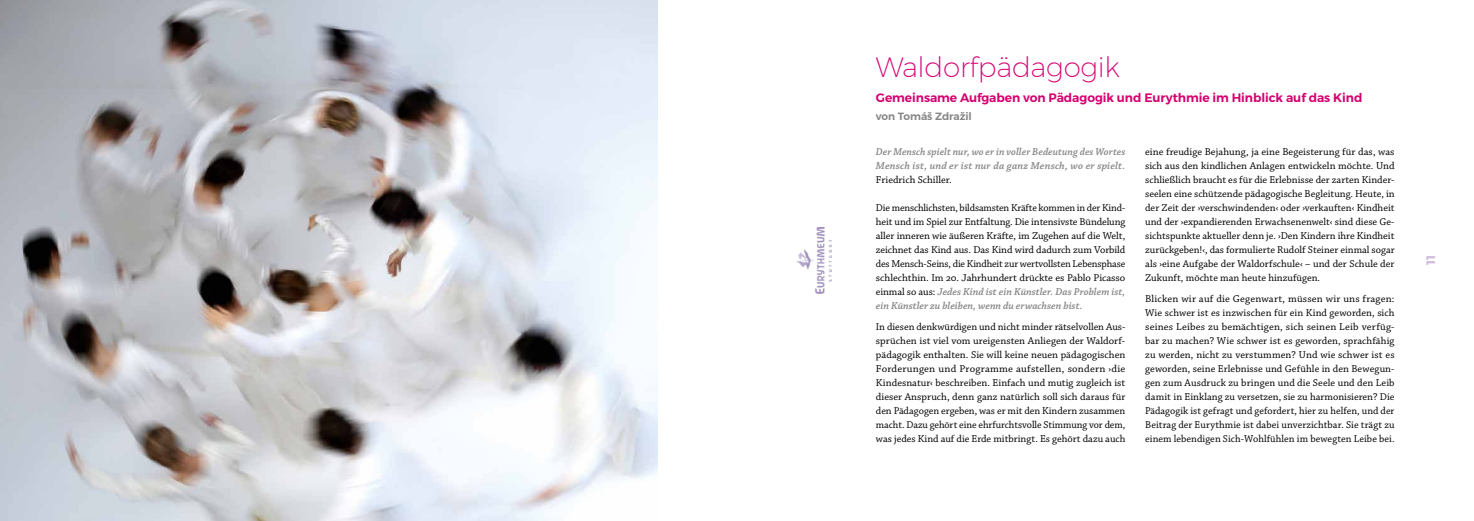
<style>
.page{position:relative;width:1474px;height:521px;background:#fff}
.page>*{position:absolute;margin:0;border:0;box-sizing:border-box;transform-origin:0 0}
.t1{font:200 28px "Montserrat";letter-spacing:-.01em;color:#d60071}
.t2{font:600 12.25px "Montserrat";letter-spacing:-.005em;color:#d60071}
.t3{font:700 12.25px "Montserrat";color:#cfbbdc}
.t4{font:10.5px/14px "Chaparral Pro";color:#000;text-align:justify}
.t5{font:italic 600 10.5px/14px "Chaparral Pro";letter-spacing:.01em;color:#868786}
.t6{font:600 10.5px "Montserrat";color:#868786}
.s1{font-weight:600;font-style:italic;color:#868786}
</style>
<div class="page">
<img style="left:796px;top:227px;width:35px;height:67px">
<img style="left:0;top:0;width:657px;height:521px">
<h1 class="t1" style="left:876px;top:50px;width:245px">Waldorfpädagogik</h1>
<p class="t2" style="left:876px;top:90px;width:488px">Gemeinsame Aufgaben von Pädagogik und Eurythmie im Hinblick auf das Kind</p>
<p class="t6" style="left:876px;top:109px;width:97px">von Tomáš Zdražil</p>
<p class="t5" style="left:876px;top:145px;width:251px">Der Mensch spielt nur, wo er in voller Bedeutung des Wortes<br>Mensch ist, und er ist nur da ganz Mensch, wo er spielt.</p>
<p class="t4" style="left:876px;top:173px;width:77px">Friedrich Schiller.</p>
<p class="t4" style="left:876px;top:201px;width:251px">Die menschlichsten, bildsamsten Kräfte kommen in der Kind&shy;heit und im Spiel zur Entfaltung. Die intensivste Bündelung aller inneren wie äußeren Kräfte, im Zugehen auf die Welt, zeichnet das Kind aus. Das Kind wird dadurch zum Vorbild des Mensch-Seins, die Kindheit zur wertvollsten Lebensphase schlechthin. Im 20. Jahrhundert drückte es Pablo Picasso einmal so aus: <span class="s1">Jedes Kind ist ein Künstler. Das Problem ist, ein Künstler zu bleiben, wenn du erwachsen bist.</span></p>
<p class="t4" style="left:876px;top:320px;width:251px">In diesen denkwürdigen und nicht minder rätselvollen Aus&shy;sprüchen ist viel vom ureigensten Anliegen der Waldorf&shy;pädagogik enthalten. Sie will keine neuen pädagogischen Forderungen und Programme aufstellen, sondern ›die Kindesnatur‹ beschreiben. Einfach und mutig zugleich ist dieser Anspruch, denn ganz natürlich soll sich daraus für den Pädagogen ergeben, was er mit den Kindern zusammen macht. Dazu gehört eine ehrfurchtsvolle Stimmung vor dem, was jedes Kind auf die Erde mitbringt. Es gehört dazu auch</p>
<p class="t4" style="left:1145px;top:145px;width:251px">eine freudige Bejahung, ja eine Begeisterung für das, was sich aus den kindlichen Anlagen entwickeln möchte. Und schließlich braucht es für die Erlebnisse der zarten Kinder&shy;seelen eine schützende pädagogische Begleitung. Heute, in der Zeit der ›verschwindenden‹ oder ›verkauften‹ Kindheit und der ›expandierenden Erwachsenenwelt‹ sind diese Ge&shy;sichtspunkte aktueller denn je. ›Den Kindern ihre Kindheit zurückgeben!‹, das formulierte Rudolf Steiner einmal sogar als ›eine Aufgabe der Waldorfschule‹ – und der Schule der Zukunft, möchte man heute hinzufügen.</p>
<p class="t4" style="left:1145px;top:292px;width:251px">Blicken wir auf die Gegenwart, müssen wir uns fragen:<br>Wie schwer ist es inzwischen für ein Kind geworden, sich seines Leibes zu bemächtigen, sich seinen Leib verfüg&shy;bar zu machen? Wie schwer ist es geworden, sprachfähig zu werden, nicht zu verstummen? Und wie schwer ist es geworden, seine Erlebnisse und Gefühle in den Bewegun&shy;gen zum Ausdruck zu bringen und die Seele und den Leib damit in Einklang zu versetzen, sie zu harmonisieren? Die Pädagogik ist gefragt und gefordert, hier zu helfen, und der Beitrag der Eurythmie ist dabei unverzichtbar. Sie trägt zu einem lebendigen Sich-Wohlfühlen im bewegten Leibe bei.</p>
<p class="t3" style="left:1423px;top:265px;width:12px;rotate:-90deg">11</p>
</div>
